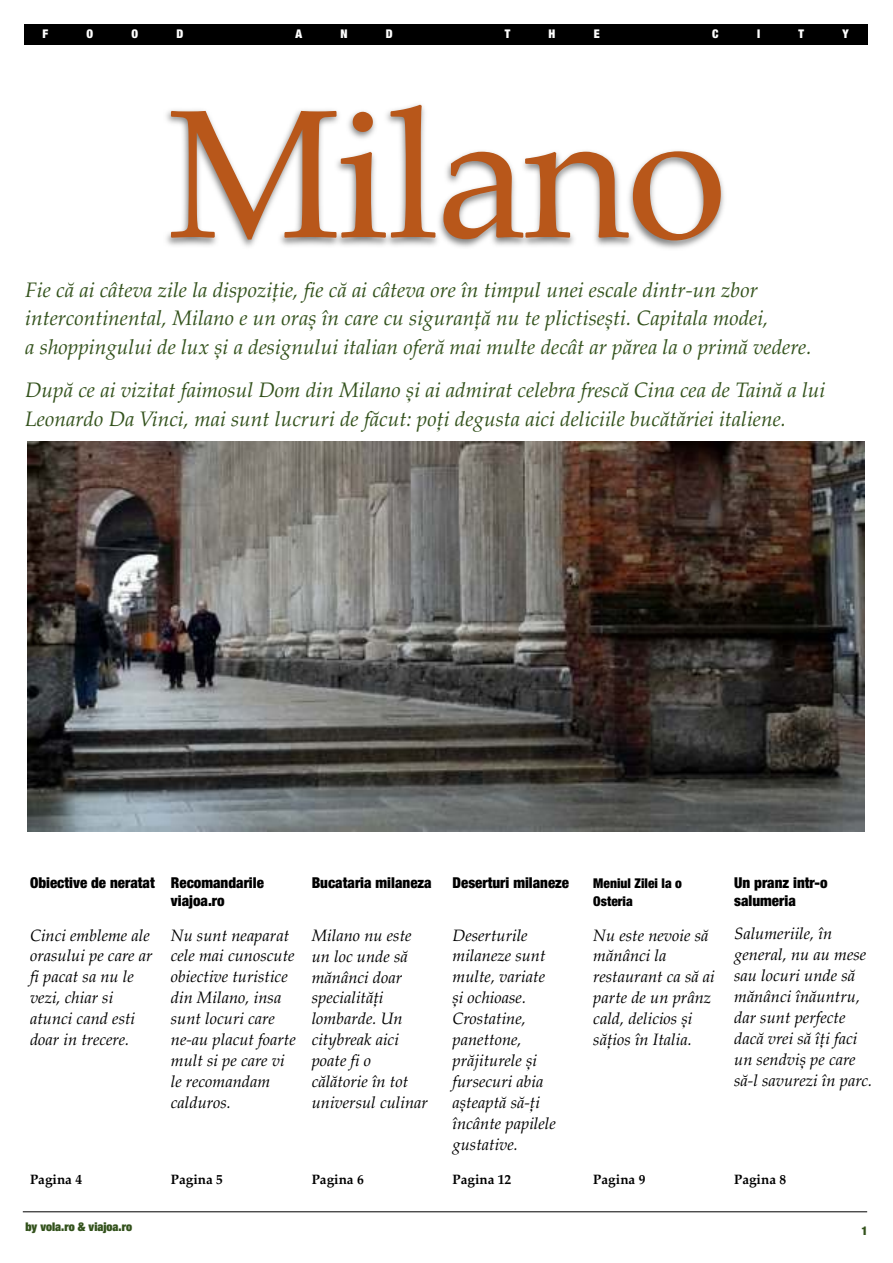
<style>
.page{position:relative;width:893px;height:1263px;background:#fff}
.page>*{position:absolute;margin:0;border:0;box-sizing:border-box;transform-origin:0 0}
.t1{font:183px "Palatino Linotype";letter-spacing:-.02em;color:#b8571a}
.t2{font:italic 21px/28.5px "Palatino Linotype";color:#33521c}
.t3{font:italic 16.5px/21px "Palatino Linotype";color:#000}
.t4{font:900 condensed 15px/18px "Helvetica Neue LT Com";color:#000}
.t5{font:700 13.5px "Palatino Linotype";color:#000}
.t6{font:900 condensed 13.5px/18px "Helvetica Neue LT Com";color:#000}
.t7{font:900 condensed 12px "Helvetica Neue LT Com";color:#33521c}
.t8{font:900 condensed 12px "Helvetica Neue LT Com";color:#fff}
.t9{font:900 condensed 12px "Helvetica Neue LT Com";color:#33521c}
</style>
<div class="page">
<img style="left:166px;top:104px;width:558px;height:145px">
<hr style="left:23px;top:1211px;width:844px;height:1px;background:#000">
<img style="left:27px;top:441px;width:837px;height:390px">
<div style="left:24px;top:24px;width:843px;height:21px;background:#000"></div>
<p class="t8" style="left:42px;top:30px;width:7px">F</p>
<p class="t8" style="left:86px;top:30px;width:8px">O</p>
<p class="t8" style="left:131px;top:30px;width:8px">O</p>
<p class="t8" style="left:176px;top:30px;width:8px">D</p>
<p class="t8" style="left:295px;top:30px;width:8px">A</p>
<p class="t8" style="left:340px;top:30px;width:9px">N</p>
<p class="t8" style="left:386px;top:30px;width:8px">D</p>
<p class="t8" style="left:504px;top:30px;width:7px">T</p>
<p class="t8" style="left:548px;top:30px;width:8px">H</p>
<p class="t8" style="left:593px;top:30px;width:7px">E</p>
<p class="t8" style="left:712px;top:30px;width:8px">C</p>
<p class="t8" style="left:757px;top:30px;width:5px">I</p>
<p class="t8" style="left:798px;top:30px;width:7px">T</p>
<p class="t8" style="left:842px;top:30px;width:8px">Y</p>
<h1 class="t1" style="left:167px;top:103px;width:561px">Milano</h1>
<p class="t2" style="left:25px;top:278px;width:787px">Fie că ai câteva zile la dispoziție, fie că ai câteva ore în timpul unei escale dintr-un zbor intercontinental, Milano e un oraș în care cu siguranță nu te plictisești. Capitala modei,<br>a shoppingului de lux și a designului italian oferă mai multe decât ar părea la o primă vedere.</p>
<p class="t2" style="left:25px;top:379px;width:801px">După ce ai vizitat faimosul Dom din Milano și ai admirat celebra frescă Cina cea de Taină a lui<br>Leonardo Da Vinci, mai sunt lucruri de făcut: poți degusta aici deliciile bucătăriei italiene.</p>
<p class="t4" style="left:171px;top:876px;width:95px;text-indent:-141px">Obiective de neratat Recomandarile viajoa.ro</p>
<p class="t4" style="left:312px;top:876px;width:121px">Bucataria milaneza</p>
<p class="t4" style="left:452px;top:876px;width:118px">Deserturi milaneze</p>
<p class="t6" style="left:593px;top:876px;width:90px">Meniul Zilei la o<br>Osteria</p>
<p class="t4" style="left:734px;top:876px;width:95px">Un pranz intr-o salumeria</p>
<p class="t3" style="left:30px;top:926px;width:124px">Cinci embleme ale orasului pe care ar fi pacat sa nu le vezi, chiar si atunci cand esti doar in trecere.</p>
<p class="t3" style="left:171px;top:926px;width:126px">Nu sunt neaparat cele mai cunoscute obiective turistice din Milano, insa sunt locuri care ne-au placut foarte mult si pe care vi le recomandam calduros.</p>
<p class="t3" style="left:311px;top:926px;width:118px">Milano nu este un loc unde să mănânci doar specialități lombarde. Un citybreak aici poate fi o călătorie în tot universul culinar</p>
<p class="t3" style="left:452px;top:926px;width:105px">Deserturile milaneze sunt multe, variate și ochioase.<br>Crostatine, panettone, prăjiturele și fursecuri abia așteaptă să-ți încânte papilele gustative.</p>
<p class="t3" style="left:593px;top:926px;width:123px">Nu este nevoie să mănânci la restaurant ca să ai parte de un prânz cald, delicios și sățios în Italia.</p>
<p class="t3" style="left:734px;top:925px;width:140px">Salumeriile, în general, nu au mese sau locuri unde să mănânci înăuntru, dar sunt perfecte dacă vrei să îți faci un sendviș pe care să-l savurezi în parc.</p>
<p class="t5" style="left:30px;top:1174px;width:54px">Pagina 4</p>
<p class="t5" style="left:171px;top:1174px;width:54px">Pagina 5</p>
<p class="t5" style="left:312px;top:1174px;width:54px">Pagina 6</p>
<p class="t5" style="left:452px;top:1174px;width:60px">Pagina 12</p>
<p class="t5" style="left:593px;top:1174px;width:54px">Pagina 9</p>
<p class="t5" style="left:734px;top:1174px;width:54px">Pagina 8</p>
<p class="t7" style="left:26px;top:1223px;width:108px">by vola.ro &amp; viajoa.ro</p>
<p class="t9" style="left:861px;top:1226px;width:8px">1</p>
</div>
